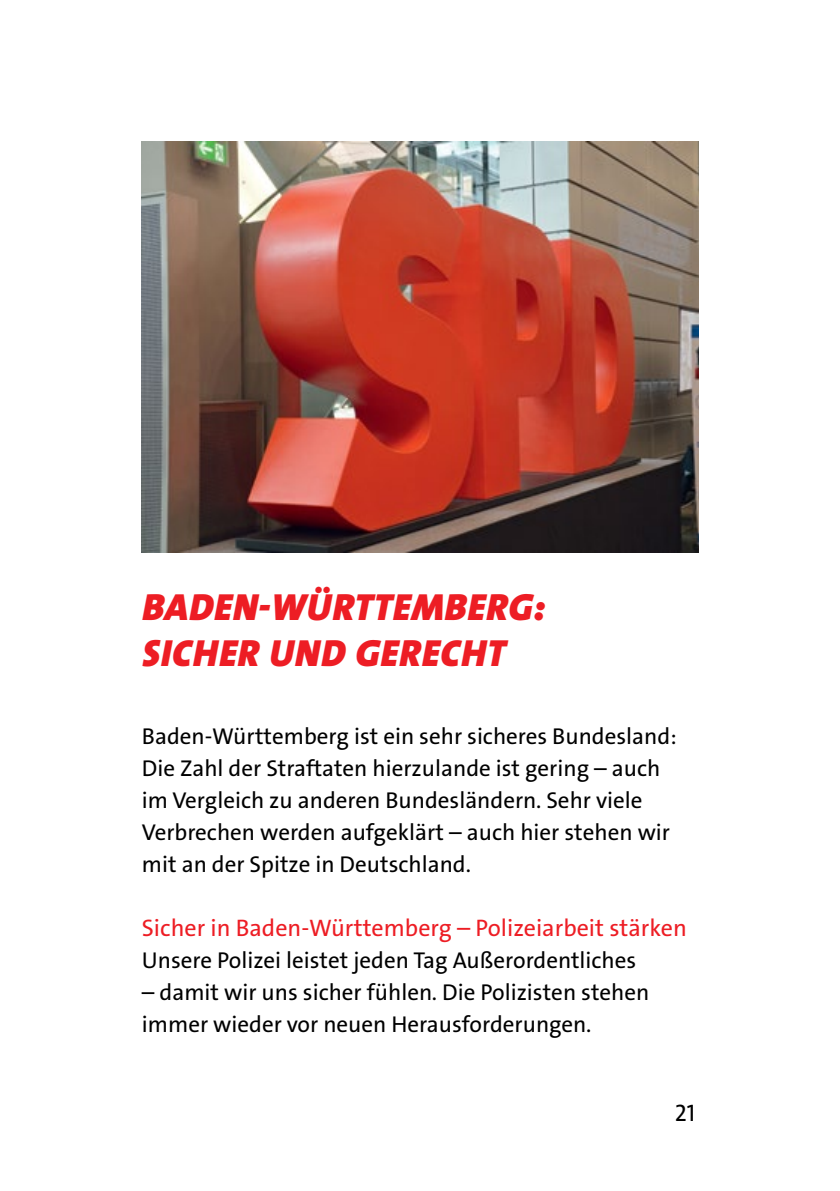
<style>
.page{position:relative;width:840px;height:1191px;background:#fff}
.page>*{position:absolute;margin:0;border:0;box-sizing:border-box;transform-origin:0 0}
.t1{font:italic 900 38px/46px "SPD The Sans";letter-spacing:.02em;color:#ed1d24}
.t2{font:24px "SPD The Sans";color:#ed1d24}
.t3{font:24px "SPD The Sans";color:#000}
.t4{font:23px/32px "SPD The Sans";color:#000}
</style>
<div class="page">
<img style="left:142px;top:142px;width:555px;height:410px">
<h1 class="t1" style="left:142px;top:584px;width:404px">BADEN-WÜRTTEMBERG:<br>SICHER UND GERECHT</h1>
<p class="t4" style="left:142px;top:720px;width:536px">Baden-Württemberg ist ein sehr sicheres Bundesland:<br>Die Zahl der Straftaten hierzulande ist gering – auch im Vergleich zu anderen Bundesländern. Sehr viele Verbrechen werden aufgeklärt – auch hier stehen wir mit an der Spitze in Deutschland.</p>
<p class="t2" style="left:142px;top:912px;width:546px">Sicher in Baden-Württemberg – Polizeiarbeit stärken</p>
<p class="t4" style="left:142px;top:944px;width:495px">Unsere Polizei leistet jeden Tag Außerordentliches</p>
<p class="t4" style="left:142px;top:976px;width:509px">– damit wir uns sicher fühlen. Die Polizisten stehen immer wieder vor neuen Herausforderungen.</p>
<p class="t3" style="left:674px;top:1097px;width:22px">21</p>
</div>
